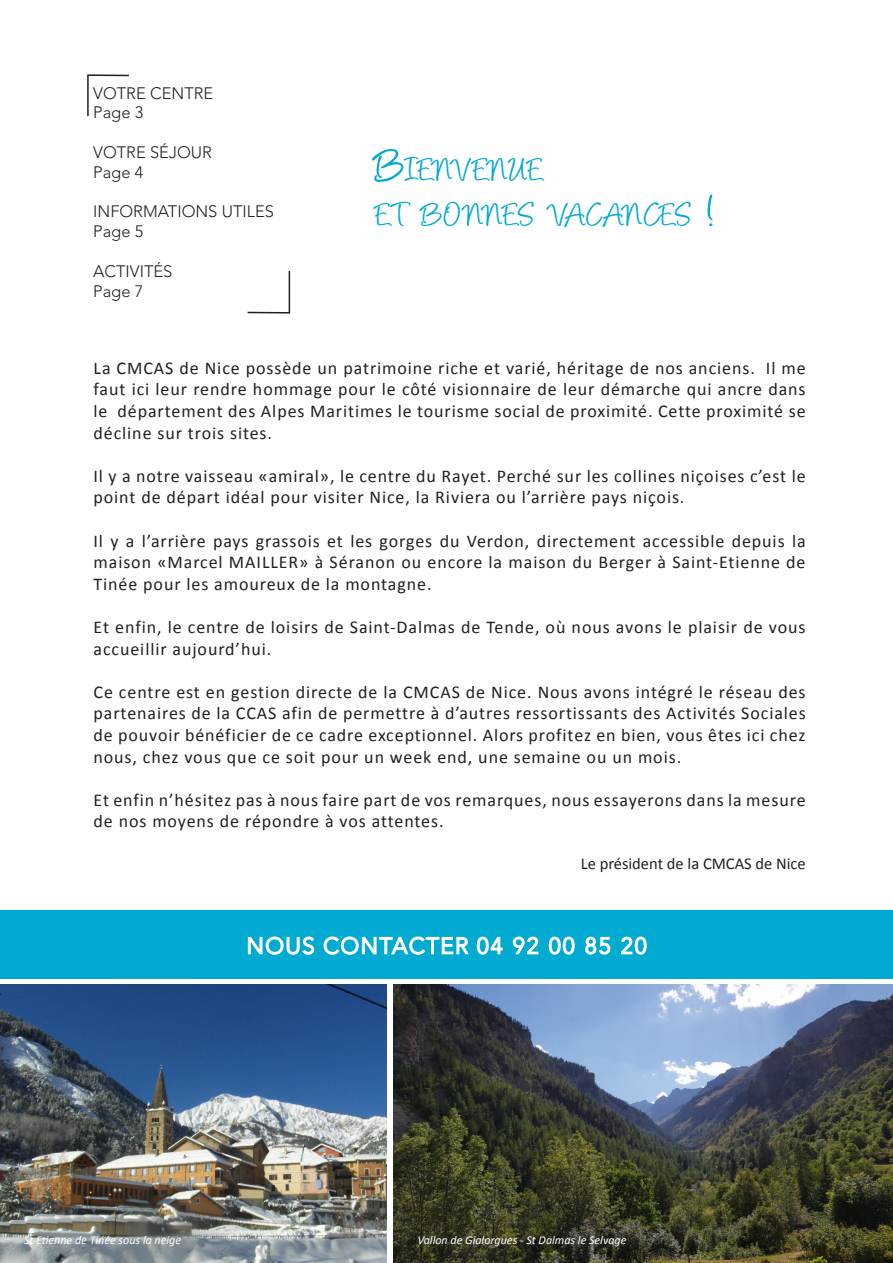
<style>
.page{position:relative;width:893px;height:1263px;background:#fff}
.page>*{position:absolute;margin:0;border:0;box-sizing:border-box;transform-origin:0 0}
.t1{font:37.8px "Angelina";letter-spacing:-.015em;color:#00aad1}
.t2{font:18px/21.6px "Calibri";letter-spacing:.05em;color:#231f20;text-align:justify}
.t3{font:300 16.5px "Avenir LT Std";color:#231f20}
.t4{font:16.5px "Calibri";color:#231f20}
.t5{font:italic 12px "Calibri";color:#fff}
.s1{font-size:54px}
</style>
<div class="page">
<img style="left:393px;top:984px;width:500px;height:279px">
<img style="left:0;top:984px;width:387px;height:279px">
<div style="left:0;top:910px;width:893px;height:68px;background:#00aad1"></div>
<svg style="left:247px;top:936px;width:68px;height:19px"></svg>
<svg style="left:323px;top:936px;width:146px;height:19px"></svg>
<svg style="left:476px;top:936px;width:27px;height:19px"></svg>
<svg style="left:512px;top:936px;width:27px;height:19px"></svg>
<svg style="left:548px;top:936px;width:27px;height:19px"></svg>
<svg style="left:585px;top:936px;width:26px;height:19px"></svg>
<svg style="left:621px;top:936px;width:26px;height:19px"></svg>
<svg style="left:87px;top:74px;width:42px;height:43px"></svg>
<div style="left:93px;top:86px;width:187px;height:228px;background:#fff"></div>
<svg style="left:247px;top:271px;width:44px;height:43px"></svg>
<p class="t3" style="left:93px;top:83px;width:122px">VOTRE CENTRE</p>
<p class="t3" style="left:93px;top:103px;width:52px">Page 3</p>
<p class="t3" style="left:93px;top:143px;width:120px">VOTRE SÉJOUR</p>
<p class="t3" style="left:93px;top:162px;width:52px">Page 4</p>
<p class="t3" style="left:93px;top:202px;width:182px">INFORMATIONS UTILES</p>
<p class="t3" style="left:93px;top:222px;width:52px">Page 5</p>
<p class="t3" style="left:93px;top:261px;width:81px">ACTIVITÉS</p>
<p class="t3" style="left:93px;top:281px;width:52px">Page 7</p>
<p class="t1" style="left:375px;top:153px;width:171px"><span class="s1">B</span>IENVENUE</p>
<p class="t1" style="left:375px;top:198px;width:342px">ET BONNES VACANCES <span class="s1">!</span></p>
<p class="t2" style="left:94px;top:357px;width:714px">La CMCAS de Nice possède un patrimoine riche et varié, héritage de nos anciens. Il me faut ici leur rendre hommage pour le côté visionnaire de leur démarche qui ancre dans le département des Alpes Maritimes le tourisme social de proximité. Cette proximité se décline sur trois sites.</p>
<p class="t2" style="left:94px;top:465px;width:714px">Il y a notre vaisseau «amiral», le centre du Rayet. Perché sur les collines niçoises c’est le point de départ idéal pour visiter Nice, la Riviera ou l’arrière pays niçois.</p>
<p class="t2" style="left:94px;top:530px;width:714px">Il y a l’arrière pays grassois et les gorges du Verdon, directement accessible depuis la maison «Marcel MAILLER» à Séranon ou encore la maison du Berger à Saint-Etienne de Tinée pour les amoureux de la montagne.</p>
<p class="t2" style="left:94px;top:616px;width:713px">Et enfin, le centre de loisirs de Saint-Dalmas de Tende, où nous avons le plaisir de vous accueillir aujourd’hui.</p>
<p class="t2" style="left:94px;top:681px;width:714px">Ce centre est en gestion directe de la CMCAS de Nice. Nous avons intégré le réseau des partenaires de la CCAS afin de permettre à d’autres ressortissants des Activités Sociales de pouvoir bénéficier de ce cadre exceptionnel. Alors profitez en bien, vous êtes ici chez nous, chez vous que ce soit pour un week end, une semaine ou un mois.</p>
<p class="t2" style="left:94px;top:789px;width:714px">Et enfin n’hésitez pas à nous faire part de vos remarques, nous essayerons dans la mesure de nos moyens de répondre à vos attentes.</p>
<p class="t4" style="left:581px;top:853px;width:226px">Le président de la CMCAS de Nice</p>
<p class="t5" style="left:24px;top:1232px;width:159px">St Etienne de Tinée sous la neige</p>
<p class="t5" style="left:418px;top:1232px;width:210px">Vallon de Gialorgues - St Dalmas le Selvage</p>
</div>
